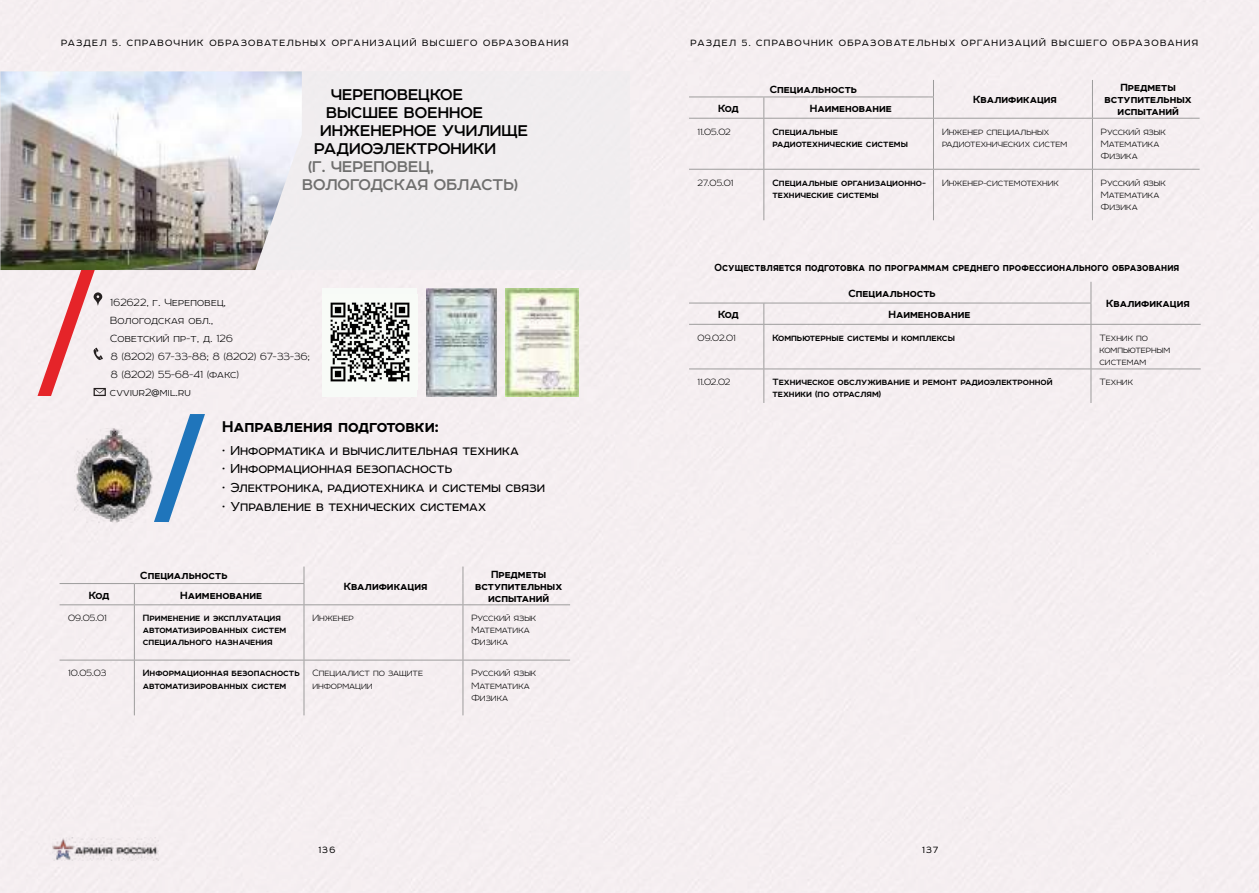
<style>
.page{position:relative;width:1259px;height:893px;background:#f5eef1}
.page>*{position:absolute;margin:0;border:0;box-sizing:border-box;transform-origin:0 0}
.t1{font:700 18px "Room";color:#000}
.t2{font:700 18px/18px "Room";color:#6f6f6e}
.t3{font:900 18px "Room";color:#000}
.t4{font:15px "Room";color:#000}
.t5{font:900 12px/12px "Room";color:#000;text-align:center}
.t6{font:100 12px/18px "Room";letter-spacing:.02em;color:#000}
.t7{font:900 12px/25.3px "Room";color:#000;scale:.91 1}
.t8{font:700 10.5px/12px "Room";color:#000}
.t9{font:100 10.5px/12px "Room";color:#000}
.t10{font:10.5px "Room";letter-spacing:.12em;color:#000}
</style>
<div class="page">
<div style="left:0;top:71px;width:629px;height:199px;background:#ededef"></div>
<svg style="left:154px;top:414px;width:51px;height:108px"></svg>
<img style="left:52px;top:837px;width:106px;height:24px">
<img style="left:505px;top:288px;width:73px;height:108px">
<img style="left:427px;top:288px;width:69px;height:108px">
<div style="left:323px;top:288px;width:94px;height:108px;background:#f7faf7"></div>
<img style="left:330px;top:302px;width:80px;height:80px">
<svg style="left:38px;top:270px;width:70px;height:126px"></svg>
<img style="left:0;top:71px;width:302px;height:199px">
<svg style="left:462px;top:567px;width:1px;height:37px"></svg>
<hr style="left:60px;top:583px;width:74px;height:1px;background:#9d9c9c">
<hr style="left:134px;top:583px;width:170px;height:1px;background:#9d9c9c">
<svg style="left:134px;top:584px;width:1px;height:20px"></svg>
<svg style="left:304px;top:567px;width:1px;height:37px"></svg>
<hr style="left:60px;top:604px;width:74px;height:1px;background:#9d9c9c">
<hr style="left:134px;top:604px;width:170px;height:1px;background:#9d9c9c">
<hr style="left:134px;top:605px;width:1px;height:55px;background:#9d9c9c">
<hr style="left:304px;top:604px;width:159px;height:1px;background:#9d9c9c">
<hr style="left:304px;top:605px;width:1px;height:55px;background:#9d9c9c">
<hr style="left:463px;top:604px;width:107px;height:1px;background:#9d9c9c">
<hr style="left:462px;top:605px;width:1px;height:55px;background:#9d9c9c">
<hr style="left:60px;top:660px;width:74px;height:1px;background:#9d9c9c">
<hr style="left:134px;top:660px;width:170px;height:1px;background:#9d9c9c">
<hr style="left:134px;top:660px;width:1px;height:55px;background:#9d9c9c">
<hr style="left:304px;top:660px;width:159px;height:1px;background:#9d9c9c">
<hr style="left:304px;top:660px;width:1px;height:55px;background:#9d9c9c">
<hr style="left:463px;top:660px;width:107px;height:1px;background:#9d9c9c">
<hr style="left:462px;top:660px;width:1px;height:55px;background:#9d9c9c">
<img style="left:75px;top:428px;width:79px;height:94px">
<hr style="left:689px;top:303px;width:75px;height:1px;background:#9d9c9c">
<hr style="left:764px;top:303px;width:327px;height:1px;background:#9d9c9c">
<svg style="left:763px;top:303px;width:1px;height:21px"></svg>
<svg style="left:1090px;top:282px;width:1px;height:42px"></svg>
<hr style="left:689px;top:324px;width:75px;height:1px;background:#9d9c9c">
<hr style="left:764px;top:324px;width:327px;height:1px;background:#9d9c9c">
<hr style="left:763px;top:325px;width:1px;height:44px;background:#9d9c9c">
<hr style="left:1091px;top:324px;width:109px;height:1px;background:#9d9c9c">
<hr style="left:1090px;top:325px;width:1px;height:44px;background:#9d9c9c">
<hr style="left:763px;top:369px;width:1px;height:34px;background:#9d9c9c">
<hr style="left:1090px;top:369px;width:1px;height:34px;background:#9d9c9c">
<hr style="left:689px;top:369px;width:75px;height:1px;background:#9d9c9c">
<hr style="left:764px;top:369px;width:327px;height:1px;background:#9d9c9c">
<hr style="left:1091px;top:369px;width:109px;height:1px;background:#9d9c9c">
<svg style="left:1092px;top:80px;width:1px;height:38px"></svg>
<hr style="left:689px;top:97px;width:75px;height:1px;background:#9d9c9c">
<hr style="left:764px;top:97px;width:170px;height:1px;background:#9d9c9c">
<svg style="left:763px;top:97px;width:1px;height:21px"></svg>
<svg style="left:933px;top:80px;width:1px;height:38px"></svg>
<hr style="left:689px;top:118px;width:75px;height:1px;background:#9d9c9c">
<hr style="left:764px;top:118px;width:169px;height:1px;background:#9d9c9c">
<hr style="left:763px;top:119px;width:1px;height:50px;background:#9d9c9c">
<hr style="left:933px;top:118px;width:159px;height:1px;background:#9d9c9c">
<hr style="left:933px;top:119px;width:1px;height:50px;background:#9d9c9c">
<hr style="left:1092px;top:118px;width:107px;height:1px;background:#9d9c9c">
<hr style="left:1092px;top:119px;width:1px;height:50px;background:#9d9c9c">
<hr style="left:689px;top:169px;width:75px;height:1px;background:#9d9c9c">
<hr style="left:764px;top:169px;width:169px;height:1px;background:#9d9c9c">
<hr style="left:763px;top:170px;width:1px;height:50px;background:#9d9c9c">
<hr style="left:933px;top:169px;width:159px;height:1px;background:#9d9c9c">
<hr style="left:933px;top:170px;width:1px;height:50px;background:#9d9c9c">
<hr style="left:1092px;top:169px;width:107px;height:1px;background:#9d9c9c">
<hr style="left:1092px;top:170px;width:1px;height:50px;background:#9d9c9c">
<p class="t10" style="left:61px;top:37px;width:509px">РАЗДЕЛ 5. СПРАВОЧНИК ОБРАЗОВАТЕЛЬНЫХ ОРГАНИЗАЦИЙ ВЫСШЕГО ОБРАЗОВАНИЯ</p>
<p class="t10" style="left:690px;top:37px;width:509px">РАЗДЕЛ 5. СПРАВОЧНИК ОБРАЗОВАТЕЛЬНЫХ ОРГАНИЗАЦИЙ ВЫСШЕГО ОБРАЗОВАНИЯ</p>
<h1 class="t1" style="left:331px;top:84px;width:134px">ЧЕРЕПОВЕЦКОЕ</h1>
<h1 class="t1" style="left:326px;top:102px;width:158px">ВЫСШЕЕ ВОЕННОЕ</h1>
<h1 class="t1" style="left:320px;top:120px;width:209px">ИНЖЕНЕРНОЕ УЧИЛИЩЕ</h1>
<h1 class="t1" style="left:314px;top:138px;width:183px">РАДИОЭЛЕКТРОНИКИ</h1>
<h1 class="t2" style="left:302px;top:157px;width:217px;text-indent:6px">(Г. ЧЕРЕПОВЕЦ,<br>ВОЛОГОДСКАЯ ОБЛАСТЬ)</h1>
<p class="t6" style="left:110px;top:293px;width:201px">162622, г. Череповец,<br>Вологодская обл.,<br>Советский пр-т, д. 126<br>8 (8202) 67-33-88; 8 (8202) 67-33-36;<br>8 (8202) 55-68-41 (факс) cvviur2@mil.ru</p>
<h1 class="t3" style="left:222px;top:416px;width:217px">Направления подготовки:</h1>
<h2 class="t4" style="left:222px;top:442px;width:298px">• Информатика и вычислительная техника</h2>
<h2 class="t4" style="left:222px;top:461px;width:232px">• Информационная безопасность</h2>
<h2 class="t4" style="left:222px;top:480px;width:325px">• Электроника, радиотехника и системы связи</h2>
<h2 class="t4" style="left:222px;top:498px;width:266px">• Управление в технических системах</h2>
<p class="t5" style="left:344px;top:580px;width:85px">Квалификация</p>
<p class="t5" style="left:475px;top:568px;width:89px">Предметы вступительных</p>
<p class="t5" style="left:140px;top:570px;width:89px">Специальность</p>
<p class="t5" style="left:89px;top:589px;width:22px">Код</p>
<p class="t5" style="left:180px;top:589px;width:84px">Наименование</p>
<p class="t5" style="left:488px;top:592px;width:63px">испытаний</p>
<p class="t9" style="left:68px;top:612px;width:40px">09.05.01</p>
<p class="t8" style="left:143px;top:612px;width:145px">Применение и эксплуатация автоматизированных систем специального назначения</p>
<p class="t9" style="left:312px;top:612px;width:43px">Инженер</p>
<p class="t9" style="left:471px;top:612px;width:66px">Русский язык<br>Математика<br>Физика</p>
<p class="t9" style="left:68px;top:667px;width:40px">10.05.03</p>
<p class="t8" style="left:143px;top:667px;width:158px">Информационная безопасность автоматизированных систем</p>
<p class="t9" style="left:312px;top:667px;width:112px">Специалист по защите информации</p>
<p class="t9" style="left:471px;top:667px;width:66px">Русский язык<br>Математика<br>Физика</p>
<p class="t5" style="left:973px;top:94px;width:85px">Квалификация</p>
<p class="t5" style="left:1104px;top:82px;width:89px">Предметы вступительных</p>
<p class="t5" style="left:769px;top:83px;width:89px">Специальность</p>
<p class="t5" style="left:718px;top:102px;width:22px">Код</p>
<p class="t5" style="left:810px;top:102px;width:84px">Наименование</p>
<p class="t5" style="left:1117px;top:106px;width:63px">испытаний</p>
<p class="t9" style="left:697px;top:125px;width:35px">11.05.02</p>
<p class="t8" style="left:772px;top:125px;width:137px">Специальные радиотехнические системы</p>
<p class="t9" style="left:942px;top:125px;width:127px">Инженер специальных радиотехнических систем</p>
<p class="t9" style="left:1101px;top:125px;width:66px">Русский язык<br>Математика<br>Физика</p>
<p class="t9" style="left:697px;top:176px;width:37px">27.05.01</p>
<p class="t8" style="left:772px;top:176px;width:155px">Специальные организационно&shy;технические системы</p>
<p class="t9" style="left:942px;top:176px;width:119px">Инженер-системотехник</p>
<p class="t9" style="left:1101px;top:176px;width:66px">Русский язык<br>Математика<br>Физика</p>
<p class="t7" style="left:848px;top:255px;width:365px;text-indent:-134px">Осуществляется подготовка по программам среднего профессионального образования<br>Специальность</p>
<p class="t5" style="left:1106px;top:298px;width:85px">Квалификация</p>
<p class="t5" style="left:718px;top:308px;width:22px">Код</p>
<p class="t5" style="left:888px;top:308px;width:84px">Наименование</p>
<p class="t9" style="left:697px;top:331px;width:40px">09.02.01</p>
<p class="t8" style="left:772px;top:331px;width:184px">Компьютерные системы и комплексы</p>
<p class="t9" style="left:1099px;top:331px;width:72px">Техник по компьютерным системам</p>
<p class="t9" style="left:697px;top:376px;width:34px">11.02.02</p>
<p class="t8" style="left:772px;top:376px;width:282px">Техническое обслуживание и ремонт радиоэлектронной техники (по отраслям)</p>
<p class="t9" style="left:1099px;top:376px;width:35px">Техник</p>
<p class="t10" style="left:318px;top:844px;width:18px">136</p>
<p class="t10" style="left:922px;top:844px;width:18px">137</p>
</div>
